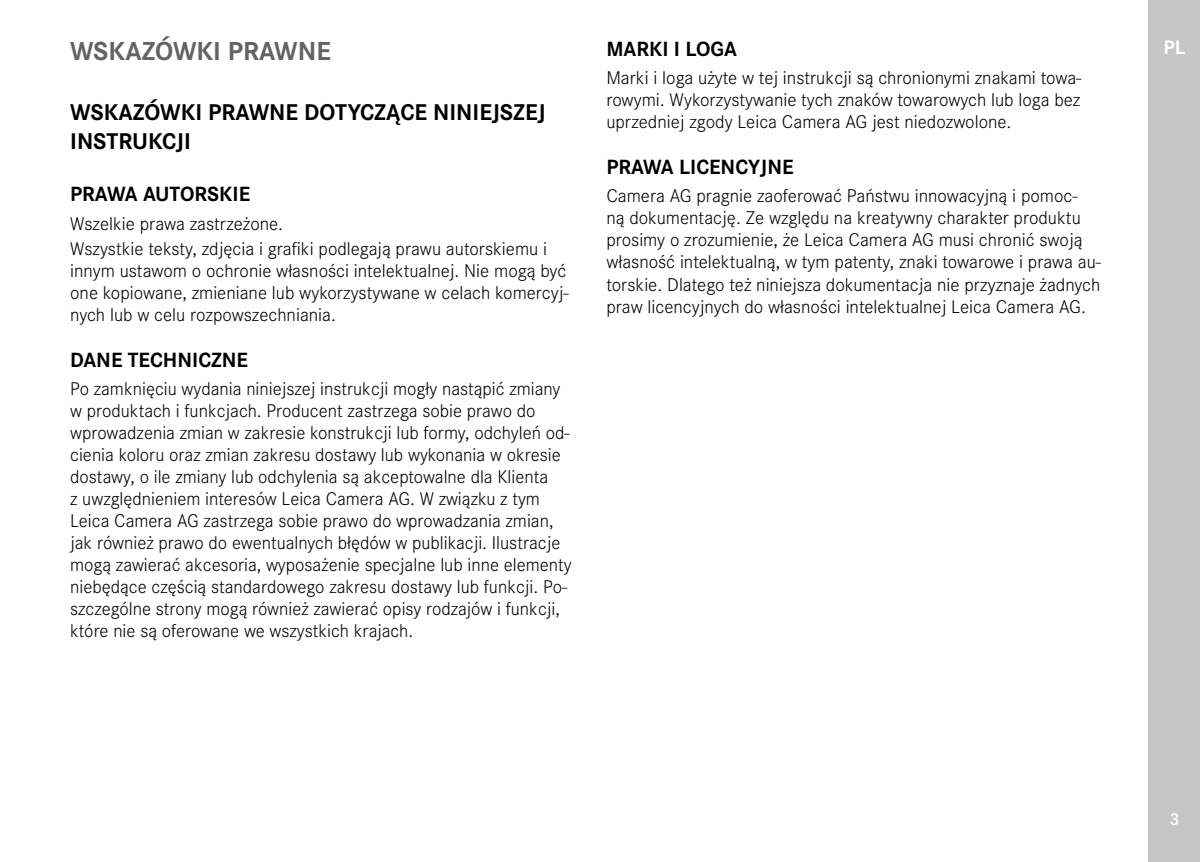
<style>
.page{position:relative;width:1200px;height:862px;background:#fff}
.page>*{position:absolute;margin:0;border:0;box-sizing:border-box;transform-origin:0 0}
.t1{font:700 27px "Corporate S";color:#646363}
.t2{font:700 23.62px/28.3px "Corporate S";color:#000}
.t3{font:700 21.38px "Corporate S";color:#000}
.t4{font:700 20.25px "Corporate S";color:#fff}
.t5{font:300 19.12px/22.1px "Corporate S";color:#000}
.t6{font:600 18px "Corporate S";color:#fff}
</style>
<div class="page">
<div style="left:1148px;top:0;width:51px;height:861px;background:#c6c6c6"></div>
<h1 class="t1" style="left:70px;top:30px;width:262px">WSKAZÓWKI PRAWNE</h1>
<p class="t4" style="left:1162px;top:32px;width:23px">PL</p>
<p class="t2" style="left:70px;top:96px;width:477px">WSKAZÓWKI PRAWNE DOTYCZĄCE NINIEJSZEJ<br>INSTRUKCJI</p>
<p class="t3" style="left:70px;top:177px;width:181px">PRAWA AUTORSKIE</p>
<p class="t5" style="left:70px;top:209px;width:478px;line-height:25.2px">Wszelkie prawa zastrzeżone.<br>Wszystkie teksty, zdjęcia i grafiki podlegają prawu autorskiemu i</p>
<p class="t5" style="left:70px;top:258px;width:500px">innym ustawom o ochronie własności intelektualnej. Nie mogą być one kopiowane, zmieniane lub wykorzystywane w celach komercyj&shy;nych lub w celu rozpowszechniania.</p>
<p class="t3" style="left:70px;top:342px;width:179px">DANE TECHNICZNE</p>
<p class="t5" style="left:70px;top:376px;width:503px">Po zamknięciu wydania niniejszej instrukcji mogły nastąpić zmiany w produktach i funkcjach. Producent zastrzega sobie prawo do wprowadzenia zmian w zakresie konstrukcji lub formy, odchyleń od&shy;cienia koloru oraz zmian zakresu dostawy lub wykonania w okresie dostawy, o ile zmiany lub odchylenia są akceptowalne dla Klienta<br>z uwzględnieniem interesów Leica Camera AG. W związku z tym Leica Camera AG zastrzega sobie prawo do wprowadzania zmian, jak również prawo do ewentualnych błędów w publikacji. Ilustracje mogą zawierać akcesoria, wyposażenie specjalne lub inne elementy niebędące częścią standardowego zakresu dostawy lub funkcji. Po&shy;szczególne strony mogą również zawierać opisy rodzajów i funkcji, które nie są oferowane we wszystkich krajach.</p>
<p class="t3" style="left:606px;top:32px;width:132px">MARKI I LOGA</p>
<p class="t5" style="left:606px;top:65px;width:476px;text-align:justify">Marki i loga użyte w tej instrukcji są chronionymi znakami towa&shy;rowymi. Wykorzystywanie tych znaków towarowych lub loga bez uprzedniej zgody Leica Camera AG jest niedozwolone.</p>
<p class="t3" style="left:606px;top:150px;width:189px">PRAWA LICENCYJNE</p>
<p class="t5" style="left:606px;top:184px;width:496px">Camera AG pragnie zaoferować Państwu innowacyjną i pomoc-<br>ną dokumentację. Ze względu na kreatywny charakter produktu prosimy o zrozumienie, że Leica Camera AG musi chronić swoją własność intelektualną, w tym patenty, znaki towarowe i prawa au&shy;torskie. Dlatego też niniejsza dokumentacja nie przyznaje żadnych praw licencyjnych do własności intelektualnej Leica Camera AG.</p>
<p class="t6" style="left:1168px;top:805px;width:11px">3</p>
</div>
